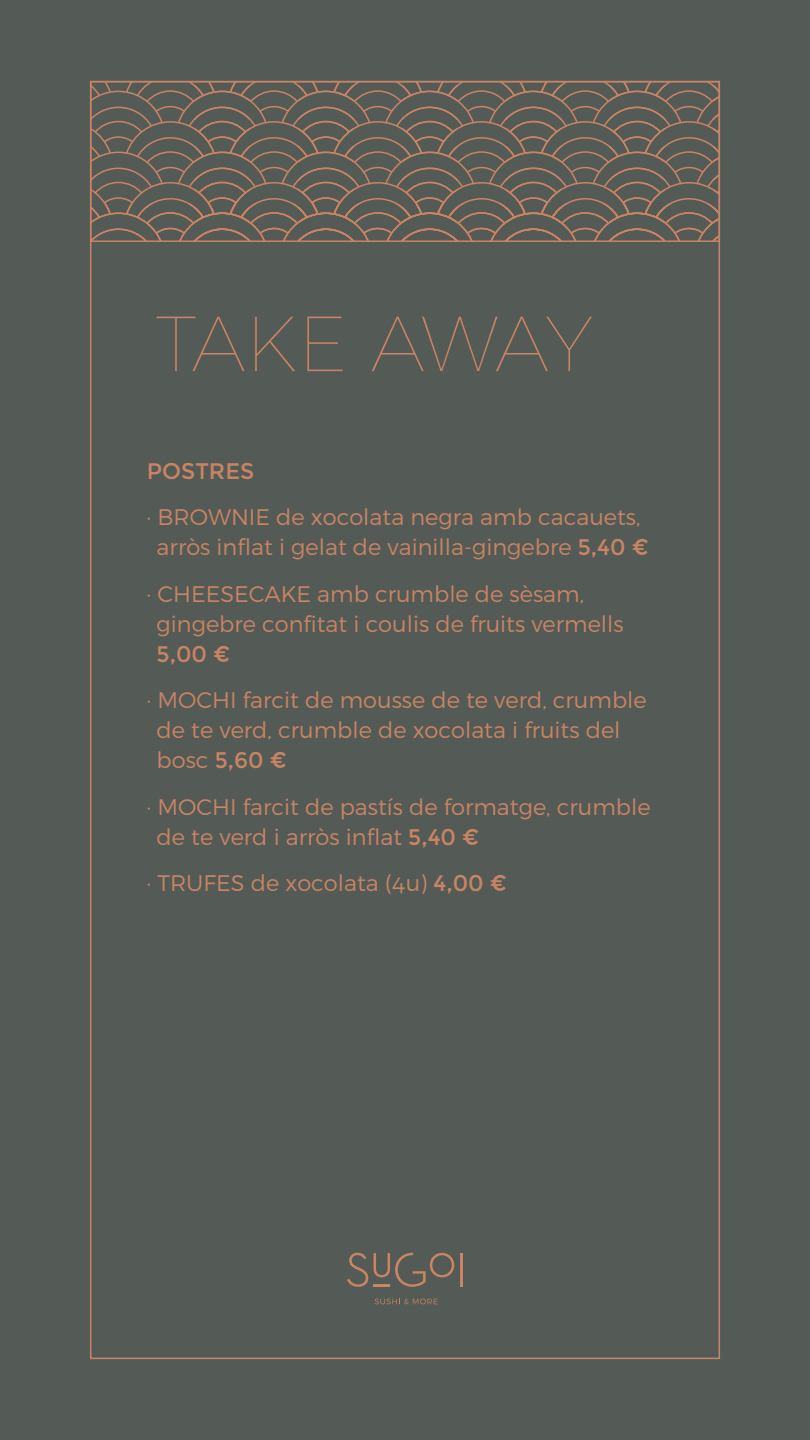
<style>
.page{position:relative;width:810px;height:1440px;background:#545b57}
.page>*{position:absolute;margin:0;border:0;box-sizing:border-box;transform-origin:0 0}
.t1{font:100 77.93px "Montserrat";letter-spacing:-.04em;color:#cb8463}
.t2{font:300 22.5px/30px "Montserrat";color:#cb8463}
.t3{font:22.5px "Montserrat";color:#cb8463}
.s1{font-weight:400}
</style>
<div class="page">
<svg style="left:375px;top:1299px;width:63px;height:5px"></svg>
<svg style="left:347px;top:1253px;width:21px;height:34px"></svg>
<hr style="left:460px;top:1253px;width:3px;height:33px;background:#cb8463">
<svg style="left:374px;top:1253px;width:80px;height:34px"></svg>
<svg style="left:93px;top:84px;width:624px;height:155px"></svg>
<div style="left:90px;top:81px;width:630px;height:161px;border:2px solid #cb8463"></div>
<h1 class="t1" style="left:155px;top:293px;width:439px">TAKE AWAY</h1>
<p class="t3" style="left:147px;top:457px;width:109px">POSTRES</p>
<p class="t2" style="left:147px;top:502px;width:503px;text-align:center">· BROWNIE de xocolata negra amb cacauets, arròs inflat i gelat de vainilla-gingebre <span class="s1">5,40 €</span></p>
<p class="t2" style="left:157px;top:578px;width:469px;text-indent:-10px">· CHEESECAKE amb crumble de sèsam, gingebre confitat i coulis de fruits vermells</p>
<p class="t3" style="left:157px;top:640px;width:75px">5,00 €</p>
<p class="t2" style="left:157px;top:685px;width:492px;text-indent:-10px">· MOCHI farcit de mousse de te verd, crumble de te verd, crumble de xocolata i fruits del bosc <span class="s1">5,60 €</span></p>
<p class="t2" style="left:157px;top:791px;width:495px;text-indent:-10px">· MOCHI farcit de pastís de formatge, crumble de te verd i arròs inflat <span class="s1">5,40 €</span></p>
<p class="t2" style="left:147px;top:868px;width:362px">· TRUFES de xocolata (4u) <span class="s1">4,00 €</span></p>
</div>
